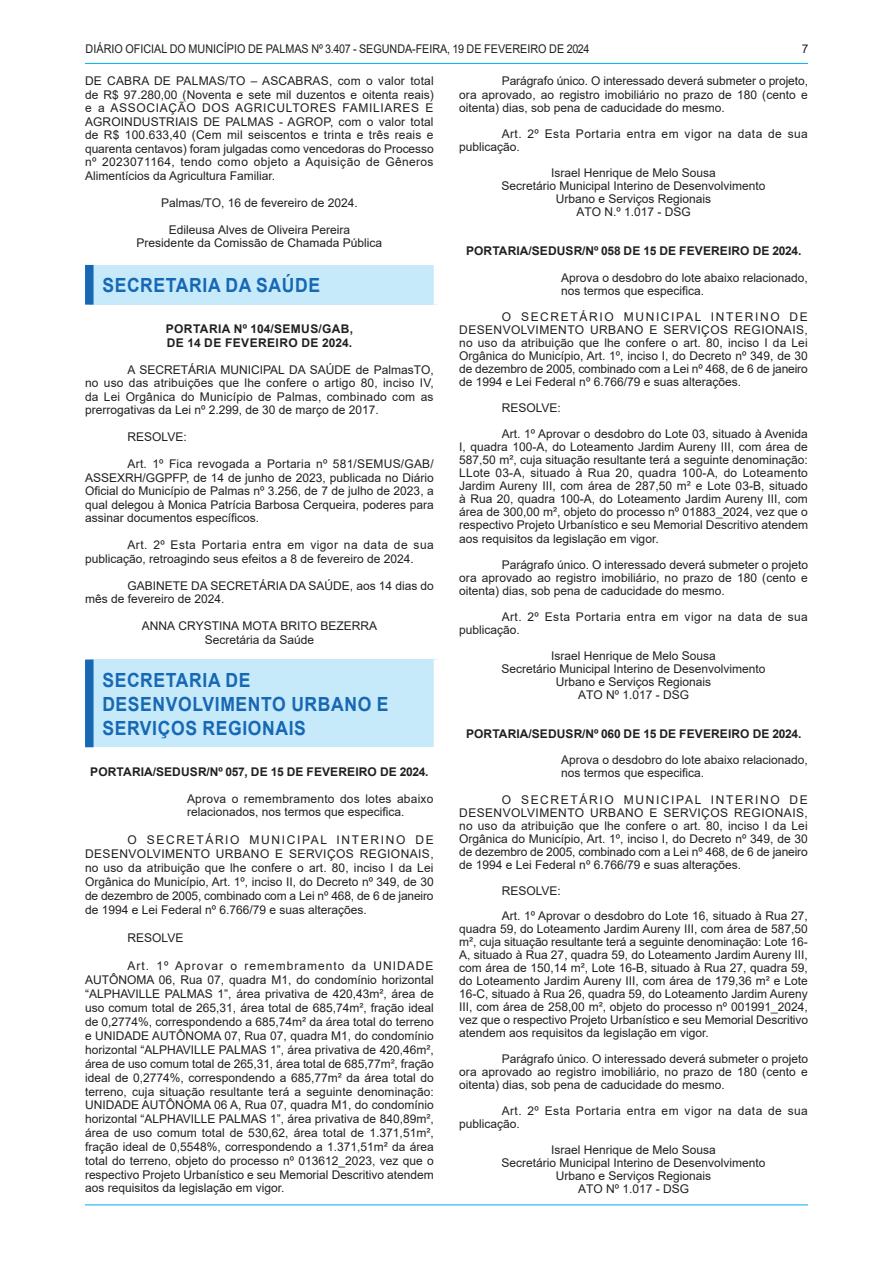
<style>
.page{position:relative;width:893px;height:1263px;background:#fff}
.page>*{position:absolute;margin:0;border:0;box-sizing:border-box;transform-origin:0 0}
.t1{font:700 19.5px/24px "Arial";letter-spacing:.035em;color:#1768b4;scale:.9 1}
.t2{font:12px/13px "Arial";color:#231f20;text-align:justify}
.t3{font:12px/13px "Arial";letter-spacing:.035em;color:#231f20}
.t4{font:700 12px "Arial";letter-spacing:.01em;color:#231f20}
.t5{font:12px "Arial";color:#231f20;scale:.9 1}
.t6{font:12px/13.5px "Arial";letter-spacing:.02em;color:#231f20}
.t7{font:700 12px/13.5px "Arial";letter-spacing:.035em;color:#231f20}
</style>
<div class="page">
<hr style="left:85px;top:1204px;width:723px;height:1px;background:#00aeef">
<hr style="left:85px;top:63px;width:723px;height:1px;background:#00aeef">
<div style="left:89px;top:265px;width:349px;height:40px;background:#c6eafa"></div>
<div style="left:85px;top:265px;width:9px;height:40px;background:#1768b4"></div>
<div style="left:434px;top:265px;width:8px;height:40px;background:#fff"></div>
<div style="left:89px;top:659px;width:349px;height:88px;background:#c6eafa"></div>
<div style="left:85px;top:659px;width:9px;height:88px;background:#1768b4"></div>
<div style="left:434px;top:659px;width:8px;height:88px;background:#fff"></div>
<p class="t5" style="left:86px;top:40px;width:561px">DIÁRIO OFICIAL DO MUNICÍPIO DE PALMAS Nº 3.407 - SEGUNDA-FEIRA, 19 DE FEVEREIRO DE 2024</p>
<p class="t2" style="left:802px;top:42px;width:8px">7</p>
<p class="t2" style="left:85px;top:74px;width:350px;line-height:13.5px">DE CABRA DE PALMAS/TO – ASCABRAS, com o valor total de R$ 97.280,00 (Noventa e sete mil duzentos e oitenta reais) e a ASSOCIAÇÃO DOS AGRICULTORES FAMILIARES E AGROINDUSTRIAIS DE PALMAS - AGROP, com o valor total de R$ 100.633,40 (Cem mil seiscentos e trinta e três reais e quarenta centavos) foram julgadas como vencedoras do Processo nº 2023071164, tendo como objeto a Aquisição de Gêneros Alimentícios da Agricultura Familiar.</p>
<p class="t2" style="left:161px;top:196px;width:198px">Palmas/TO, 16 de fevereiro de 2024.</p>
<p class="t2" style="left:137px;top:223px;width:247px;line-height:13.5px;text-align:center">Edileusa Alves de Oliveira Pereira<br>Presidente da Comissão de Chamada Pública</p>
<h1 class="t1" style="left:102px;top:273px;width:244px">SECRETARIA DA SAÚDE</h1>
<p class="t7" style="left:166px;top:322px;width:189px">PORTARIA Nº 104/SEMUS/GAB,<br>DE 14 DE FEVEREIRO DE 2024.</p>
<p class="t2" style="left:85px;top:363px;width:350px;line-height:13.5px;text-indent:43px">A SECRETÁRIA MUNICIPAL DA SAÚDE de PalmasTO, no uso das atribuições que lhe confere o artigo 80, inciso IV, da Lei Orgânica do Município de Palmas, combinado com as prerrogativas da Lei nº 2.299, de 30 de março de 2017.</p>
<p class="t2" style="left:128px;top:430px;width:61px">RESOLVE:</p>
<p class="t2" style="left:85px;top:457px;width:350px;line-height:13.5px;text-indent:43px">Art. 1º Fica revogada a Portaria nº 581/SEMUS/GAB/ ASSEXRH/GGPFP, de 14 de junho de 2023, publicada no Diário Oficial do Município de Palmas nº 3.256, de 7 de julho de 2023, a qual delegou à Monica Patrícia Barbosa Cerqueira, poderes para assinar documentos específicos.</p>
<p class="t2" style="left:85px;top:538px;width:350px;line-height:13.5px;text-indent:43px">Art. 2º Esta Portaria entra em vigor na data de sua publicação, retroagindo seus efeitos a 8 de fevereiro de 2024.</p>
<p class="t2" style="left:85px;top:579px;width:350px;line-height:13.5px;text-indent:43px">GABINETE DA SECRETÁRIA DA SAÚDE, aos 14 dias do mês de fevereiro de 2024.</p>
<p class="t2" style="left:142px;top:619px;width:237px;line-height:13.5px;text-align:center">ANNA CRYSTINA MOTA BRITO BEZERRA<br>Secretária da Saúde</p>
<h1 class="t1" style="left:102px;top:668px;width:320px">SECRETARIA DE<br>DESENVOLVIMENTO URBANO E<br>SERVIÇOS REGIONAIS</h1>
<p class="t4" style="left:90px;top:763px;width:340px">PORTARIA/SEDUSR/Nº 057, DE 15 DE FEVEREIRO DE 2024.</p>
<p class="t6" style="left:187px;top:792px;width:248px">Aprova o remembramento dos lotes abaixo relacionados, nos termos que especifica.</p>
<p class="t2" style="left:85px;top:832px;width:350px;line-height:14.1px;text-indent:43px">O SECRETÁRIO MUNICIPAL INTERINO DE DESENVOLVIMENTO URBANO E SERVIÇOS REGIONAIS, no uso da atribuição que lhe confere o art. 80, inciso I da Lei Orgânica do Município, Art. 1º, inciso II, do Decreto nº 349, de 30 de dezembro de 2005, combinado com a Lei nº 468, de 6 de janeiro de 1994 e Lei Federal nº 6.766/79 e suas alterações.</p>
<p class="t2" style="left:128px;top:931px;width:57px">RESOLVE</p>
<p class="t2" style="left:85px;top:959px;width:350px;line-height:14px;text-indent:43px">Art. 1º Aprovar o remembramento da UNIDADE AUTÔNOMA 06, Rua 07, quadra M1, do condomínio horizontal “ALPHAVILLE PALMAS 1”, área privativa de 420,43m², área de uso comum total de 265,31, área total de 685,74m², fração ideal de 0,2774%, correspondendo a 685,74m² da área total do terreno e UNIDADE AUTÔNOMA 07, Rua 07, quadra M1, do condomínio horizontal “ALPHAVILLE PALMAS 1”, área privativa de 420,46m², área de uso comum total de 265,31, área total de 685,77m², fração ideal de 0,2774%, correspondendo a 685,77m² da área total do terreno, cuja situação resultante terá a seguinte denominação:<br>UNIDADE AUTÔNOMA 06 A, Rua 07, quadra M1, do condomínio horizontal “ALPHAVILLE PALMAS 1”, área privativa de 840,89m², área de uso comum total de 530,62, área total de 1.371,51m², fração ideal de 0,5548%, correspondendo a 1.371,51m² da área total do terreno, objeto do processo nº 013612_2023, vez que o respectivo Projeto Urbanístico e seu Memorial Descritivo atendem aos requisitos da legislação em vigor.</p>
<p class="t2" style="left:459px;top:74px;width:350px;text-indent:43px">Parágrafo único. O interessado deverá submeter o projeto, ora aprovado, ao registro imobiliário no prazo de 180 (cento e oitenta) dias, sob pena de caducidade do mesmo.</p>
<p class="t3" style="left:459px;top:127px;width:350px;text-indent:43px">Art. 2º Esta Portaria entra em vigor na data de sua publicação.</p>
<p class="t2" style="left:501px;top:166px;width:266px;text-align:center">Israel Henrique de Melo Sousa<br>Secretário Municipal Interino de Desenvolvimento<br>Urbano e Serviços Regionais<br>ATO N.º 1.017 - DSG</p>
<p class="t4" style="left:466px;top:243px;width:337px">PORTARIA/SEDUSR/Nº 058 DE 15 DE FEVEREIRO DE 2024.</p>
<p class="t2" style="left:561px;top:271px;width:248px">Aprova o desdobro do lote abaixo relacionado, nos termos que especifica.</p>
<p class="t2" style="left:459px;top:310px;width:350px;text-indent:43px">O SECRETÁRIO MUNICIPAL INTERINO DE DESENVOLVIMENTO URBANO E SERVIÇOS REGIONAIS, no uso da atribuição que lhe confere o art. 80, inciso I da Lei Orgânica do Município, Art. 1º, inciso I, do Decreto nº 349, de 30 de dezembro de 2005, combinado com a Lei nº 468, de 6 de janeiro de 1994 e Lei Federal nº 6.766/79 e suas alterações.</p>
<p class="t2" style="left:502px;top:395px;width:308px;line-height:26.1px">RESOLVE:<br>Art. 1º Aprovar o desdobro do Lote 03, situado à Avenida</p>
<p class="t2" style="left:459px;top:440px;width:350px">I, quadra 100-A, do Loteamento Jardim Aureny III, com área de 587,50 m², cuja situação resultante terá a seguinte denominação:<br>LLote 03-A, situado à Rua 20, quadra 100-A, do Loteamento Jardim Aureny III, com área de 287,50 m² e Lote 03-B, situado à Rua 20, quadra 100-A, do Loteamento Jardim Aureny III, com área de 300,00 m², objeto do processo nº 01883_2024, vez que o respectivo Projeto Urbanístico e seu Memorial Descritivo atendem aos requisitos da legislação em vigor.</p>
<p class="t2" style="left:459px;top:558px;width:350px;text-indent:43px">Parágrafo único. O interessado deverá submeter o projeto ora aprovado ao registro imobiliário, no prazo de 180 (cento e oitenta) dias, sob pena de caducidade do mesmo.</p>
<p class="t3" style="left:459px;top:610px;width:350px;text-indent:43px">Art. 2º Esta Portaria entra em vigor na data de sua publicação.</p>
<p class="t2" style="left:501px;top:649px;width:266px;text-align:center">Israel Henrique de Melo Sousa<br>Secretário Municipal Interino de Desenvolvimento<br>Urbano e Serviços Regionais<br>ATO Nº 1.017 - DSG</p>
<p class="t4" style="left:466px;top:726px;width:337px">PORTARIA/SEDUSR/Nº 060 DE 15 DE FEVEREIRO DE 2024.</p>
<p class="t2" style="left:561px;top:753px;width:248px">Aprova o desdobro do lote abaixo relacionado, nos termos que especifica.</p>
<p class="t2" style="left:459px;top:793px;width:350px;text-indent:43px">O SECRETÁRIO MUNICIPAL INTERINO DE DESENVOLVIMENTO URBANO E SERVIÇOS REGIONAIS, no uso da atribuição que lhe confere o art. 80, inciso I da Lei Orgânica do Município, Art. 1º, inciso I, do Decreto nº 349, de 30 de dezembro de 2005, combinado com a Lei nº 468, de 6 de janeiro de 1994 e Lei Federal nº 6.766/79 e suas alterações.</p>
<p class="t2" style="left:502px;top:877px;width:308px;line-height:25.8px">RESOLVE:<br>Art. 1º Aprovar o desdobro do Lote 16, situado à Rua 27,</p>
<p class="t2" style="left:459px;top:922px;width:350px">quadra 59, do Loteamento Jardim Aureny III, com área de 587,50 m², cuja situação resultante terá a seguinte denominação: Lote 16- A, situado à Rua 27, quadra 59, do Loteamento Jardim Aureny III, com área de 150,14 m², Lote 16-B, situado à Rua 27, quadra 59, do Loteamento Jardim Aureny III, com área de 179,36 m² e Lote 16-C, situado à Rua 26, quadra 59, do Loteamento Jardim Aureny III, com área de 258,00 m², objeto do processo nº 001991_2024, vez que o respectivo Projeto Urbanístico e seu Memorial Descritivo atendem aos requisitos da legislação em vigor.</p>
<p class="t2" style="left:459px;top:1052px;width:350px;text-indent:43px">Parágrafo único. O interessado deverá submeter o projeto ora aprovado ao registro imobiliário, no prazo de 180 (cento e oitenta) dias, sob pena de caducidade do mesmo.</p>
<p class="t3" style="left:459px;top:1104px;width:350px;text-indent:43px">Art. 2º Esta Portaria entra em vigor na data de sua publicação.</p>
<p class="t2" style="left:501px;top:1143px;width:266px;text-align:center">Israel Henrique de Melo Sousa<br>Secretário Municipal Interino de Desenvolvimento<br>Urbano e Serviços Regionais<br>ATO Nº 1.017 - DSG</p>
</div>
